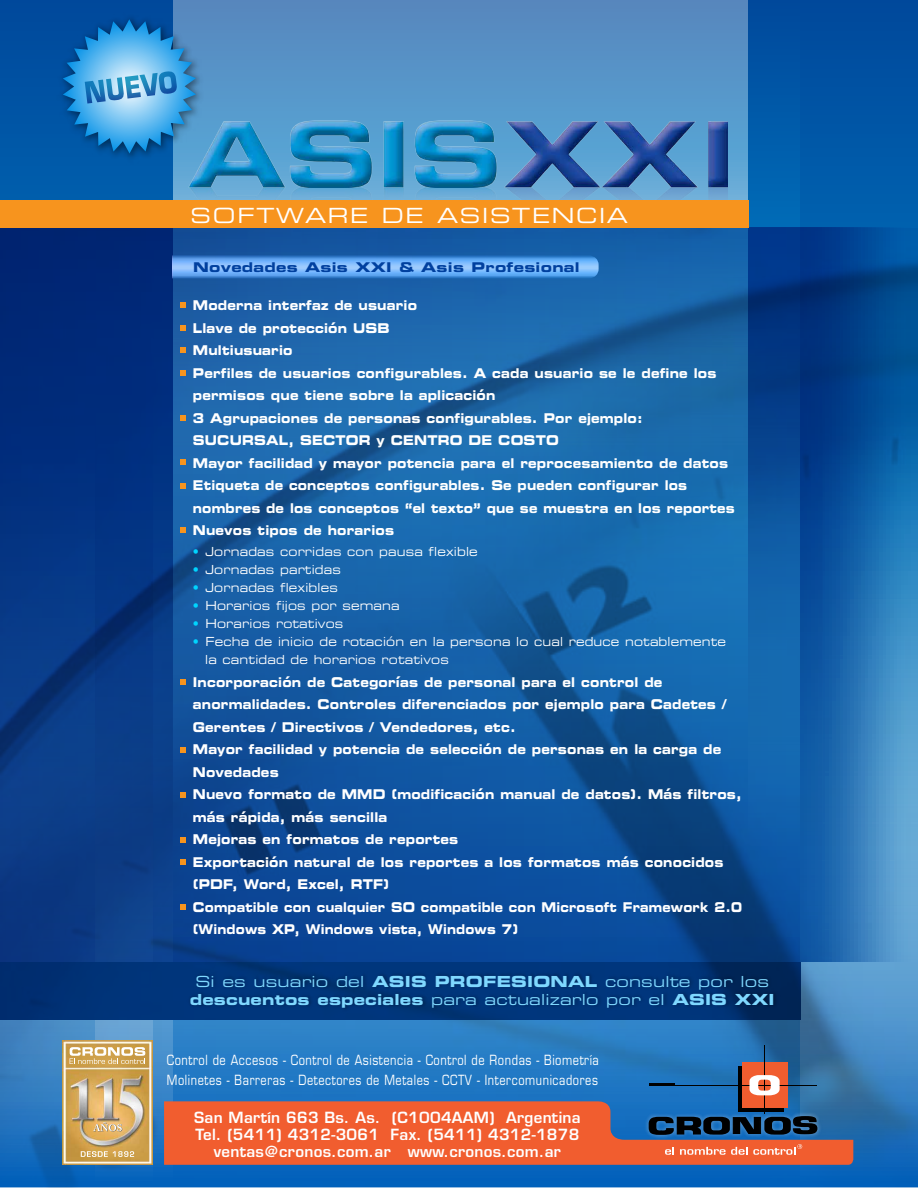
<style>
.page{position:relative;width:918px;height:1188px;background:#fff}
.page>*{position:absolute;margin:0;border:0;box-sizing:border-box;transform-origin:0 0}
.t1{font:20.85px "Eurostile Extended Two";letter-spacing:.08em;color:#fff}
.t2{font:15.3px "Eurostile Bold Extended Two";letter-spacing:.01em;color:#7fd8ff}
.t3{font:15.3px "Eurostile Extended Two";letter-spacing:.01em;color:#7fd8ff}
.t4{font:600 15px/17px "Eurostile";letter-spacing:.02em;color:#fff;text-align:center}
.t5{font:13.65px/20.1px "Eurostile";letter-spacing:.055em;color:#fff;scale:.81 1}
.t6{font:13.5px/22.5px "Eurostile Bold Extended Two";letter-spacing:.015em;color:#fff;scale:.85 1}
.t7{font:13.5px "Eurostile Bold Extended Two";letter-spacing:.02em;color:#00409f}
.t8{font:12.6px/18px "Eurostile Extended Two";letter-spacing:.015em;color:#fff;scale:.89 1}
.s1{font-family:"Eurostile Bold Extended Two";color:#00d5ff}
.s2{font-family:"Eurostile Bold Extended Two"}
.s3{font-family:"Eurostile Extended Two"}
</style>
<div class="page">
<div style="left:0;top:0;width:918px;height:450px;background:#5792c6"></div>
<svg style="left:749px;top:0;width:51px;height:228px;background:#0059a8"></svg>
<svg style="left:0;top:0;width:152px;height:201px;background:#0254a3"></svg>
<div style="left:800px;top:0;width:118px;height:1188px;background:#0054a5"></div>
<img style="left:189px;top:188px;width:539px;height:41px">
<img style="left:189px;top:120px;width:539px;height:68px">
<div style="left:0;top:201px;width:749px;height:27px;background:#f7941e"></div>
<img style="left:0;top:229px;width:918px;height:959px">
<svg style="left:164px;top:1101px;width:690px;height:64px;background:#d95e3d"></svg>
<div style="left:738px;top:1066px;width:46px;height:45px;background:#000"></div>
<div style="left:742px;top:1062px;width:45px;height:46px;background:#f15d2f"></div>
<hr style="left:649px;top:1083px;width:26px;height:3px;background:#000">
<hr style="left:649px;top:1085px;width:167px;height:1px;background:#000">
<hr style="left:764px;top:1045px;width:1px;height:69px;background:#000">
<svg style="left:749px;top:1075px;width:31px;height:20px"></svg>
<img style="left:736px;top:1111px;width:23px;height:30px">
<img style="left:798px;top:1111px;width:27px;height:30px">
<img style="left:681px;top:1111px;width:16px;height:30px">
<img style="left:643px;top:1111px;width:38px;height:30px">
<img style="left:697px;top:1111px;width:39px;height:30px">
<img style="left:759px;top:1111px;width:39px;height:30px">
<svg style="left:649px;top:1116px;width:168px;height:19px;background:#122f49"></svg>
<svg style="left:665px;top:1147px;width:9px;height:8px"></svg>
<svg style="left:680px;top:1144px;width:122px;height:11px"></svg>
<img style="left:62px;top:1040px;width:91px;height:125px">
<svg style="left:93px;top:1122px;width:29px;height:9px"></svg>
<svg style="left:81px;top:1151px;width:53px;height:6px"></svg>
<svg style="left:70px;top:1047px;width:76px;height:17px"></svg>
<svg style="left:172px;top:256px;width:427px;height:22px;background:#6dadf1"></svg>
<svg style="left:180px;top:302px;width:6px;height:5px"></svg>
<svg style="left:180px;top:325px;width:6px;height:5px"></svg>
<svg style="left:180px;top:347px;width:6px;height:5px"></svg>
<svg style="left:180px;top:370px;width:6px;height:5px"></svg>
<svg style="left:180px;top:415px;width:6px;height:5px"></svg>
<svg style="left:180px;top:528px;width:6px;height:5px"></svg>
<svg style="left:180px;top:459px;width:6px;height:6px"></svg>
<svg style="left:180px;top:483px;width:6px;height:6px"></svg>
<svg style="left:180px;top:679px;width:6px;height:6px"></svg>
<svg style="left:180px;top:905px;width:6px;height:5px"></svg>
<svg style="left:180px;top:747px;width:6px;height:6px"></svg>
<svg style="left:180px;top:792px;width:6px;height:6px"></svg>
<svg style="left:180px;top:837px;width:6px;height:5px"></svg>
<svg style="left:180px;top:859px;width:6px;height:6px"></svg>
<img style="left:187px;top:971px;width:595px;height:46px">
<img style="left:55px;top:11px;width:152px;height:154px">
<svg style="left:63px;top:19px;width:133px;height:134px;background:#4194cf"></svg>
<h1 class="t1" style="left:191px;top:201px;width:439px">SOFTWARE DE ASISTENCIA</h1>
<p class="t7" style="left:193px;top:258px;width:388px">Novedades Asis XXI &amp; Asis Profesional</p>
<p class="t6" style="left:193px;top:294px;width:639px">Moderna interfaz de usuario<br>Llave de protección USB<br>Multiusuario<br>Perfiles de usuarios configurables. A cada usuario se le define los permisos que tiene sobre la aplicación<br>3 Agrupaciones de personas configurables. Por ejemplo:<br>SUCURSAL, SECTOR y CENTRO DE COSTO<br>Mayor facilidad y mayor potencia para el reprocesamiento de datos Etiqueta de conceptos configurables. Se pueden configurar los nombres de los conceptos “el texto” que se muestra en los reportes Nuevos tipos de horarios</p>
<p class="t8" style="left:193px;top:542px;width:322px"><span class="s1">•</span> Jornadas corridas con pausa flexible</p>
<p class="t8" style="left:193px;top:560px;width:168px"><span class="s1">•</span> Jornadas partidas</p>
<p class="t8" style="left:193px;top:578px;width:164px"><span class="s1">•</span> Jornadas flexibles</p>
<p class="t8" style="left:193px;top:596px;width:234px"><span class="s1">•</span> Horarios fijos por semana</p>
<p class="t8" style="left:193px;top:614px;width:171px"><span class="s1">•</span> Horarios rotativos</p>
<p class="t8" style="left:205px;top:632px;width:587px;text-indent:-12px"><span class="s1">•</span> Fecha de inicio de rotación en la persona lo cual reduce notablemente la cantidad de horarios rotativos</p>
<p class="t6" style="left:193px;top:670px;width:648px">Incorporación de Categorías de personal para el control de anormalidades. Controles diferenciados por ejemplo para Cadetes / Gerentes / Directivos / Vendedores, etc.<br>Mayor facilidad y potencia de selección de personas en la carga de Novedades<br>Nuevo formato de MMD (modificación manual de datos). Más filtros, más rápida, más sencilla<br>Mejoras en formatos de reportes<br>Exportación natural de los reportes a los formatos más conocidos (PDF, Word, Excel, RTF)<br>Compatible con cualquier SO compatible con Microsoft Framework 2.0 (Windows XP, Windows vista, Windows 7)</p>
<p class="t3" style="left:195px;top:971px;width:575px">Si es usuario del <span class="s2">ASIS PROFESIONAL</span> consulte por los</p>
<p class="t2" style="left:190px;top:988px;width:586px">descuentos especiales <span class="s3">para actualizarlo por el</span> ASIS XXI</p>
<p class="t5" style="left:167px;top:1050px;width:535px">Control de Accesos - Control de Asistencia - Control de Rondas - Biometría<br>Molinetes - Barreras - Detectores de Metales - CCTV - Intercomunicadores</p>
<p class="t4" style="left:194px;top:1109px;width:388px">San Martín 663 Bs. As. (C1004AAM) Argentina<br>Tel. (5411) 4312-3061 Fax. (5411) 4312-1878 ventas@cronos.com.ar www.cronos.com.ar</p>
</div>
